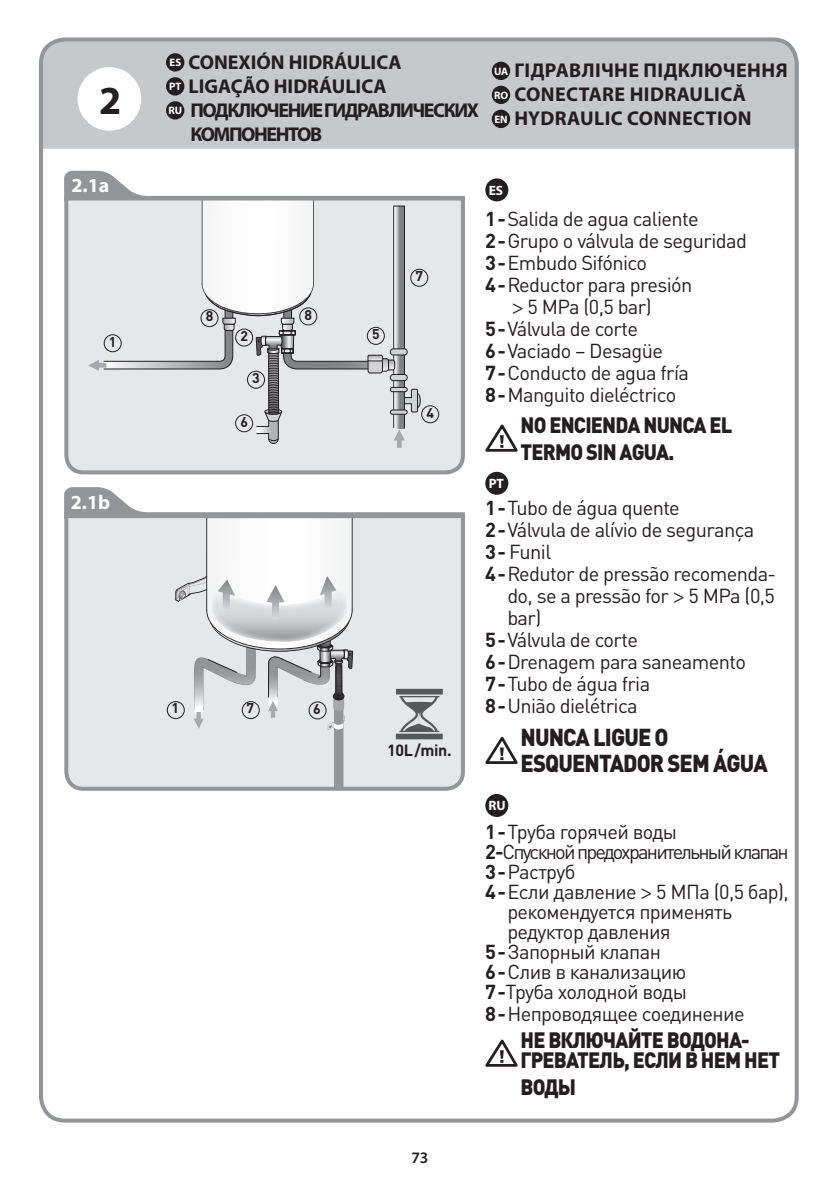
<style>
.page{position:relative;width:840px;height:1191px;background:#fff}
.page>*{position:absolute;margin:0;border:0;box-sizing:border-box;transform-origin:0 0}
.t1{font:700 40px "Myriad Pro";color:#231f20}
.t2{font:900 24.2px/26.4px "DIN Pro";letter-spacing:-.04em;color:#231f20;scale:.91 1}
.t3{font:900 22px/26.4px "DIN Pro";letter-spacing:-.04em;color:#231f20;scale:.91 1}
.t4{font:20px "DIN Pro";letter-spacing:-.03em;color:#231f20}
.t5{font:700 20px/24px "Myriad Pro";letter-spacing:.02em;color:#231f20}
.t6{font:700 20px "Myriad Pro";color:#231f20}
.t7{font:700 20px "Myriad Pro";letter-spacing:-.07em;color:#231f20}
.t8{font:20px "DIN Pro";letter-spacing:-.09em;color:#231f20}
.t9{font:700 20px "Myriad Pro";color:#fff}
.t10{font:700 16px "DIN Pro";letter-spacing:-.02em;color:#231f20}
.t11{font:600 16px "Myriad Pro";color:#231f20}
.t12{font:700 14px "DIN Pro";color:#231f20}
.t13{font:700 13.6px "Myriad Pro";color:#fff}
.s1{font-size:10.8px;color:#fff}
.s2{font-weight:700}
.s3{font-family:"Myriad Pro"}
</style>
<div class="page">
<div style="left:44px;top:40px;width:754px;height:109px;background:#c7c8ca"></div>
<div style="left:39px;top:37px;width:759px;height:1085px;border:4px solid #939598;border-radius:24px"></div>
<div style="left:77px;top:67px;width:64px;height:64px;background:#fff;border-radius:50%"></div>
<div style="left:166px;top:53px;width:18px;height:19px;background:#231f20;border-radius:50%"></div>
<div style="left:166px;top:77px;width:18px;height:19px;background:#231f20;border-radius:50%"></div>
<div style="left:166px;top:101px;width:18px;height:19px;background:#231f20;border-radius:50%"></div>
<div style="left:491px;top:62px;width:19px;height:18px;background:#231f20;border-radius:50%"></div>
<div style="left:491px;top:86px;width:19px;height:18px;background:#231f20;border-radius:50%"></div>
<div style="left:491px;top:110px;width:19px;height:18px;background:#231f20;border-radius:50%"></div>
<div style="left:485px;top:178px;width:23px;height:23px;background:#231f20;border-radius:50%"></div>
<svg style="left:485px;top:424px;width:33px;height:28px"></svg>
<div style="left:485px;top:472px;width:23px;height:23px;background:#231f20;border-radius:50%"></div>
<svg style="left:485px;top:736px;width:33px;height:28px"></svg>
<div style="left:485px;top:794px;width:23px;height:23px;background:#231f20;border-radius:50%"></div>
<svg style="left:485px;top:1039px;width:33px;height:28px"></svg>
<svg style="left:64px;top:171px;width:72px;height:23px"></svg>
<svg style="left:64px;top:194px;width:401px;height:281px;background:#dcdddf"></svg>
<div style="left:104px;top:334px;width:18px;height:18px;border:1px solid #231f20;border-radius:50%"></div>
<div style="left:235px;top:328px;width:18px;height:18px;border:1px solid #231f20;border-radius:50%"></div>
<div style="left:247px;top:371px;width:18px;height:18px;border:1px solid #231f20;border-radius:50%"></div>
<div style="left:421px;top:405px;width:18px;height:18px;border:1px solid #231f20;border-radius:50%"></div>
<div style="left:366px;top:327px;width:18px;height:18px;border:1px solid #231f20;border-radius:50%"></div>
<div style="left:235px;top:414px;width:18px;height:18px;border:1px solid #231f20;border-radius:50%"></div>
<div style="left:410px;top:269px;width:18px;height:18px;border:1px solid #231f20;border-radius:50%"></div>
<div style="left:200px;top:309px;width:18px;height:18px;border:1px solid #231f20;border-radius:50%"></div>
<div style="left:299px;top:307px;width:18px;height:18px;border:1px solid #231f20;border-radius:50%"></div>
<svg style="left:64px;top:487px;width:400px;height:301px"></svg>
<h1 class="t1" style="left:99px;top:74px;width:24px">2</h1>
<p class="t9" style="left:71px;top:172px;width:39px">2.1a</p>
<p class="t12" style="left:109px;top:332px;width:9px">1</p>
<p class="t9" style="left:71px;top:489px;width:41px">2.1b</p>
<p class="t6" style="left:169px;top:49px;width:233px"><span class="s1">ES</span> CONEXIÓN HIDRÁULICA</p>
<p class="t6" style="left:169px;top:73px;width:219px"><span class="s1">PT</span> LIGAÇÃO HIDRÁULICA</p>
<p class="t7" style="left:168px;top:97px;width:312px"><span class="s1">RU</span> ПОДКЛЮЧЕНИЕ ГИДРАВЛИЧЕСКИХ</p>
<p class="t7" style="left:190px;top:121px;width:133px">КОМПОНЕНТОВ</p>
<p class="t5" style="left:493px;top:58px;width:295px"><span class="s1">UA</span> ГІДРАВЛІЧНЕ ПІДКЛЮЧЕННЯ<br><span class="s1">RO</span> CONECTARE HIDRAULICĂ<br><span class="s1">EN</span> HYDRAULIC CONNECTION</p>
<p class="t12" style="left:205px;top:307px;width:9px">8</p>
<p class="t12" style="left:304px;top:305px;width:9px">8</p>
<p class="t12" style="left:240px;top:326px;width:9px">2</p>
<p class="t12" style="left:252px;top:368px;width:9px">3</p>
<p class="t12" style="left:240px;top:412px;width:9px">6</p>
<p class="t12" style="left:171px;top:699px;width:9px">1</p>
<p class="t12" style="left:246px;top:699px;width:9px">7</p>
<p class="t12" style="left:313px;top:699px;width:9px">6</p>
<p class="t12" style="left:372px;top:324px;width:9px">5</p>
<p class="t12" style="left:415px;top:266px;width:9px">7</p>
<p class="t12" style="left:426px;top:403px;width:9px">4</p>
<p class="t10" style="left:387px;top:739px;width:66px">10L/min.</p>
<p class="t11" style="left:411px;top:1147px;width:19px">73</p>
<p class="t13" style="left:488px;top:181px;width:16px">ES</p>
<p class="t4" style="left:485px;top:203px;width:215px"><span class="s2">1-</span>Salida de agua caliente</p>
<p class="t4" style="left:485px;top:225px;width:263px"><span class="s2">2-</span>Grupo o válvula de seguridad</p>
<p class="t4" style="left:485px;top:247px;width:163px"><span class="s2">3-</span>Embudo Sifónico</p>
<p class="t4" style="left:485px;top:269px;width:208px"><span class="s2">4-</span> Reductor para presión</p>
<p class="t4" style="left:511px;top:291px;width:141px"><span class="s3">&gt;</span> 5 MPa (0,5 bar)</p>
<p class="t4" style="left:485px;top:313px;width:154px"><span class="s2">5-</span>Válvula de corte</p>
<p class="t4" style="left:485px;top:335px;width:179px"><span class="s2">6-</span>Vaciado – Desagüe</p>
<p class="t4" style="left:485px;top:357px;width:205px"><span class="s2">7-</span>Conducto de agua fría</p>
<p class="t4" style="left:485px;top:379px;width:192px"><span class="s2">8-</span>Manguito dieléctrico</p>
<p class="t3" style="left:520px;top:411px;width:234px">NO ENCIENDA NUNCA EL<br>TERMO SIN AGUA.</p>
<p class="t13" style="left:488px;top:474px;width:17px">PT</p>
<p class="t4" style="left:485px;top:492px;width:196px"><span class="s2">1-</span>Tubo de água quente</p>
<p class="t4" style="left:485px;top:514px;width:270px"><span class="s2">2-</span>Válvula de alívio de segurança</p>
<p class="t4" style="left:485px;top:536px;width:67px"><span class="s2">3-</span> Funil</p>
<p class="t4" style="left:485px;top:558px;width:292px"><span class="s2">4-</span> Redutor de pressão recomenda-</p>
<p class="t4" style="left:507px;top:580px;width:269px">do, se a pressão for <span class="s3">&gt;</span> 5 MPa (0,5</p>
<p class="t4" style="left:507px;top:602px;width:35px">bar)</p>
<p class="t4" style="left:485px;top:624px;width:154px"><span class="s2">5-</span>Válvula de corte</p>
<p class="t4" style="left:485px;top:646px;width:262px"><span class="s2">6-</span>Drenagem para saneamento</p>
<p class="t4" style="left:485px;top:668px;width:166px"><span class="s2">7-</span>Tubo de água fria</p>
<p class="t4" style="left:485px;top:690px;width:154px"><span class="s2">8-</span>União dielétrica</p>
<p class="t2" style="left:520px;top:722px;width:273px">NUNCA LIGUE O<br>ESQUENTADOR SEM ÁGUA</p>
<p class="t13" style="left:488px;top:796px;width:19px">RU</p>
<p class="t4" style="left:485px;top:816px;width:193px"><span class="s2">1-</span>Труба горячей воды</p>
<p class="t8" style="left:485px;top:836px;width:305px"><span class="s2">2-</span>Спускной предохранительный клапан</p>
<p class="t4" style="left:485px;top:856px;width:91px"><span class="s2">3-</span>Раструб</p>
<p class="t4" style="left:485px;top:876px;width:305px"><span class="s2">4-</span> Если давление <span class="s3">&gt;</span> 5 МПа (0,5 бар),</p>
<p class="t4" style="left:507px;top:896px;width:226px">рекомендуется применять</p>
<p class="t4" style="left:507px;top:916px;width:165px">редуктор давления</p>
<p class="t4" style="left:485px;top:936px;width:177px"><span class="s2">5-</span>Запорный клапан</p>
<p class="t4" style="left:485px;top:956px;width:202px"><span class="s2">6-</span>Слив в канализацию</p>
<p class="t4" style="left:485px;top:976px;width:203px"><span class="s2">7-</span>Труба холодной воды</p>
<p class="t4" style="left:485px;top:998px;width:260px"><span class="s2">8-</span>Непроводящее соединение</p>
<p class="t3" style="left:520px;top:1029px;width:286px;line-height:20px">НЕ ВКЛЮЧАЙТЕ ВОДОНА-<br>ГРЕВАТЕЛЬ, ЕСЛИ В НЕМ НЕТ</p>
<p class="t3" style="left:520px;top:1072px;width:62px">ВОДЫ</p>
</div>
